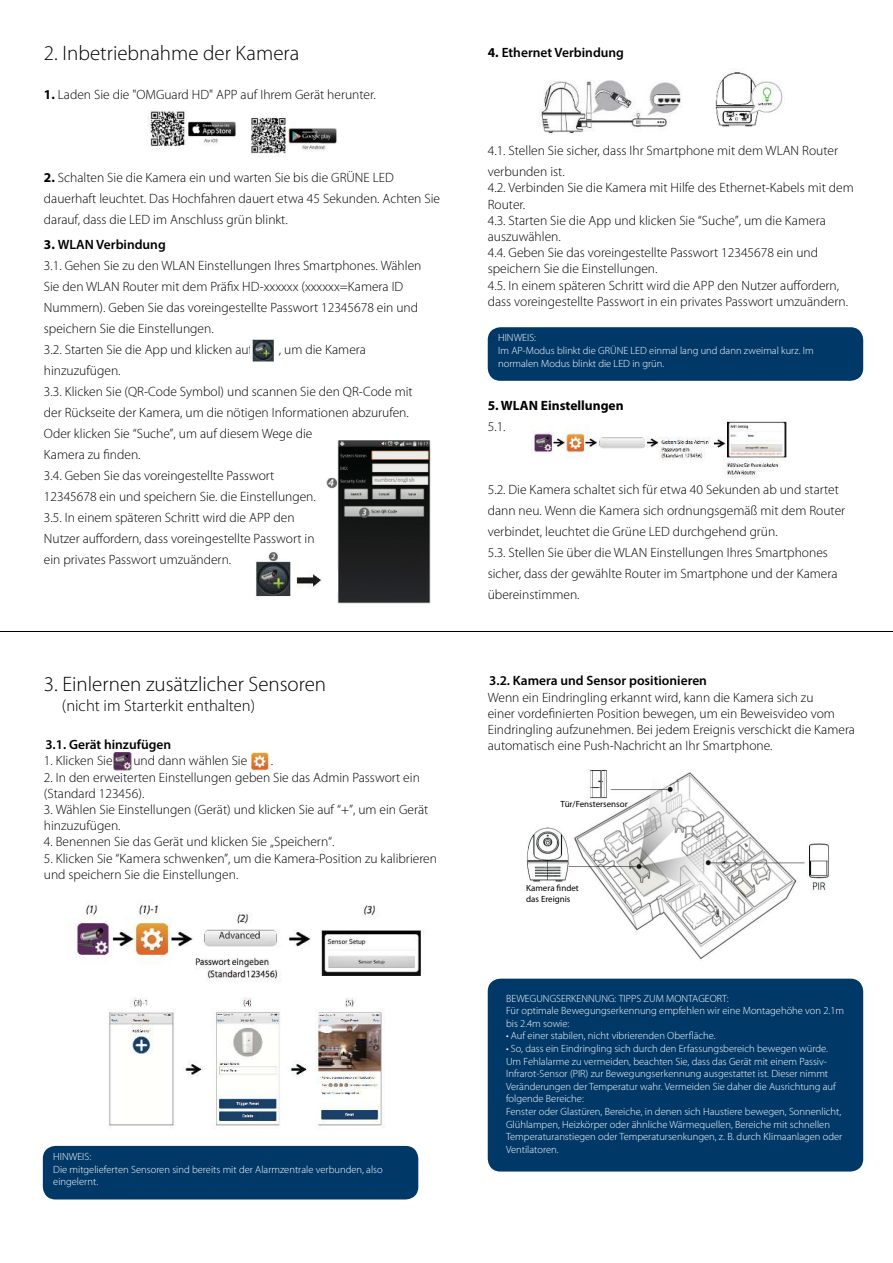
<style>
.page{position:relative;width:893px;height:1263px;background:#fff}
.page>*{position:absolute;margin:0;border:0;box-sizing:border-box;transform-origin:0 0}
.t1{font:300 21px "Myriad Pro";color:#000}
.t2{font:300 16.5px "Myriad Pro";color:#000}
.t3{font:300 13.5px/21px "Myriad Pro";color:#000}
.t4{font:600 13.5px "Myriad Pro";color:#000}
.t5{font:700 13.5px "Myriad Pro";color:#000}
.t6{font:300 10.5px/12.6px "Myriad Pro";color:#fff}
.t7{font:9px/10.8px "Myriad Pro";color:#000}
.s1{font-weight:700}
.s2{font-weight:600}
</style>
<div class="page">
<hr style="left:0;top:631px;width:893px;height:1px;background:#000">
<img style="left:147px;top:111px;width:190px;height:43px">
<img style="left:250px;top:339px;width:24px;height:23px">
<img style="left:326px;top:440px;width:105px;height:164px">
<div style="left:323px;top:571px;width:14px;height:21px;background:#fff"></div>
<img style="left:256px;top:552px;width:65px;height:45px">
<img style="left:539px;top:80px;width:142px;height:55px">
<img style="left:715px;top:68px;width:70px;height:59px">
<div style="left:488px;top:327px;width:375px;height:54px;background:#003968;border-radius:13px"></div>
<img style="left:533px;top:419px;width:254px;height:59px">
<img style="left:113px;top:752px;width:20px;height:18px">
<img style="left:251px;top:752px;width:18px;height:18px">
<img style="left:74px;top:904px;width:350px;height:78px">
<img style="left:108px;top:998px;width:277px;height:129px">
<img style="left:527px;top:769px;width:302px;height:191px">
<div style="left:585px;top:802px;width:29px;height:11px;background:#fff"></div>
<div style="left:513px;top:884px;width:69px;height:24px;background:#fff"></div>
<div style="left:488px;top:979px;width:375px;height:192px;background:#003968;border-radius:13px"></div>
<div style="left:43px;top:1146px;width:375px;height:53px;background:#003968;border-radius:13px"></div>
<h1 class="t1" style="left:44px;top:43px;width:257px">2. Inbetriebnahme der Kamera</h1>
<p class="t3" style="left:44px;top:85px;width:333px"><span class="s1">1.</span> Laden Sie die "OMGuard HD" APP auf Ihrem Gerät herunter.</p>
<p class="t3" style="left:44px;top:168px;width:398px"><span class="s1">2.</span> Schalten Sie die Kamera ein und warten Sie bis die GRÜNE LED dauerhaft leuchtet. Das Hochfahren dauert etwa 45 Sekunden. Achten Sie darauf, dass die LED im Anschluss grün blinkt.</p>
<p class="t3" style="left:44px;top:234px;width:379px"><span class="s1">3.</span> <span class="s2">WLAN Verbindung<br></span>3.1. Gehen Sie zu den WLAN Einstellungen Ihres Smartphones. Wählen Sie den WLAN Router mit dem Präfix HD-xxxxxx (xxxxxx=Kamera ID Nummern). Geben Sie das voreingestellte Passwort 12345678 ein und speichern Sie die Einstellungen.<br>3.2. Starten Sie die App und klicken auf</p>
<p class="t3" style="left:279px;top:339px;width:89px">, um die Kamera</p>
<p class="t3" style="left:44px;top:360px;width:370px">hinzuzufügen.<br>3.3. Klicken Sie (QR-Code Symbol) und scannen Sie den QR-Code mit der Rückseite der Kamera, um die nötigen Informationen abzurufen.<br>Oder klicken Sie “Suche”, um auf diesem Wege die<br>Kamera zu finden.<br>3.4. Geben Sie das voreingestellte Passwort<br>12345678 ein und speichern Sie. die Einstellungen.<br>3.5. In einem späteren Schritt wird die APP den<br>Nutzer auffordern, dass voreingestellte Passwort in<br>ein privates Passwort umzuändern.</p>
<h1 class="t1" style="left:44px;top:674px;width:284px">3. Einlernen zusätzlicher Sensoren</h1>
<p class="t2" style="left:62px;top:697px;width:195px">(nicht im Starterkit enthalten)</p>
<p class="t4" style="left:45px;top:739px;width:127px">3.1. Gerät hinzufügen</p>
<p class="t3" style="left:44px;top:751px;width:70px">1. Klicken Sie</p>
<p class="t3" style="left:133px;top:751px;width:115px">und dann wählen Sie</p>
<p class="t3" style="left:271px;top:751px;width:4px">.</p>
<p class="t3" style="left:44px;top:769px;width:377px;line-height:16.2px">2. In den erweiterten Einstellungen geben Sie das Admin Passwort ein (Standard 123456).</p>
<p class="t3" style="left:44px;top:802px;width:386px;line-height:16.2px">3. Wählen Sie Einstellungen (Gerät) und klicken Sie auf “+”, um ein Gerät hinzuzufügen.</p>
<p class="t3" style="left:44px;top:832px;width:292px">4. Benennen Sie das Gerät und klicken Sie „Speichern“.</p>
<p class="t3" style="left:44px;top:850px;width:395px;line-height:16.2px">5. Klicken Sie “Kamera schwenken”, um die Kamera-Position zu kalibrieren und speichern Sie die Einstellungen.</p>
<p class="t6" style="left:53px;top:1151px;width:331px">HINWEIS:<br>Die mitgelieferten Sensoren sind bereits mit der Alarmzentrale verbunden, also eingelernt.</p>
<p class="t4" style="left:488px;top:47px;width:138px"><span class="s1">4.</span> Ethernet Verbindung</p>
<p class="t3" style="left:488px;top:141px;width:352px">4.1. Stellen Sie sicher, dass Ihr Smartphone mit dem WLAN Router verbunden ist.</p>
<p class="t3" style="left:488px;top:180px;width:368px;line-height:16.2px">4.2. Verbinden Sie die Kamera mit Hilfe des Ethernet-Kabels mit dem Router.<br>4.3. Starten Sie die App und klicken Sie “Suche”, um die Kamera auszuwählen.<br>4.4. Geben Sie das voreingestellte Passwort 12345678 ein und speichern Sie die Einstellungen.<br>4.5. In einem späteren Schritt wird die APP den Nutzer auffordern, dass voreingestellte Passwort in ein privates Passwort umzuändern.</p>
<p class="t6" style="left:498px;top:332px;width:317px">HINWEIS:<br>Im AP-Modus blinkt die GRÜNE LED einmal lang und dann zweimal kurz. Im normalen Modus blinkt die LED in grün.</p>
<p class="t5" style="left:488px;top:400px;width:137px">5. WLAN Einstellungen</p>
<p class="t3" style="left:488px;top:416px;width:19px">5.1.</p>
<p class="t3" style="left:488px;top:479px;width:359px">5.2. Die Kamera schaltet sich für etwa 40 Sekunden ab und startet dann neu. Wenn die Kamera sich ordnungsgemäß mit dem Router verbindet, leuchtet die Grüne LED durchgehend grün.<br>5.3. Stellen Sie über die WLAN Einstellungen Ihres Smartphones sicher, dass der gewählte Router im Smartphone und der Kamera übereinstimmen.</p>
<p class="t4" style="left:489px;top:676px;width:219px">3.2. Kamera und Sensor positionieren</p>
<p class="t3" style="left:488px;top:689px;width:369px;line-height:16.2px">Wenn ein Eindringling erkannt wird, kann die Kamera sich zu<br>einer vordefinierten Position bewegen, um ein Beweisvideo vom Eindringling aufzunehmen. Bei jedem Ereignis verschickt die Kamera automatisch eine Push-Nachricht an Ihr Smartphone.</p>
<p class="t7" style="left:561px;top:799px;width:69px">Tür/Fenstersensor</p>
<p class="t7" style="left:526px;top:883px;width:54px">Kamera findet das Ereignis</p>
<p class="t6" style="left:506px;top:992px;width:340px">BEWEGUNGSERKENNUNG: TIPPS ZUM MONTAGEORT:<br>Für optimale Bewegungserkennung empfehlen wir eine Montagehöhe von 2.1m bis 2.4m sowie:</p>
<p class="t6" style="left:506px;top:1030px;width:211px">• Auf einer stabilen, nicht vibrierenden Oberfläche.</p>
<p class="t6" style="left:506px;top:1043px;width:338px">• So, dass ein Eindringling sich durch den Erfassungsbereich bewegen würde.<br>Um Fehlalarme zu vermeiden, beachten Sie, dass das Gerät mit einem Passiv-Infrarot-Sensor (PIR) zur Bewegungserkennung ausgestattet ist. Dieser nimmt Veränderungen der Temperatur wahr. Vermeiden Sie daher die Ausrichtung auf folgende Bereiche:<br>Fenster oder Glastüren, Bereiche, in denen sich Haustiere bewegen, Sonnenlicht, Glühlampen, Heizkörper oder ähnliche Wärmequellen, Bereiche mit schnellen Temperaturanstiegen oder Temperatursenkungen, z. B. durch Klimaanlagen oder Ventilatoren.</p>
</div>
